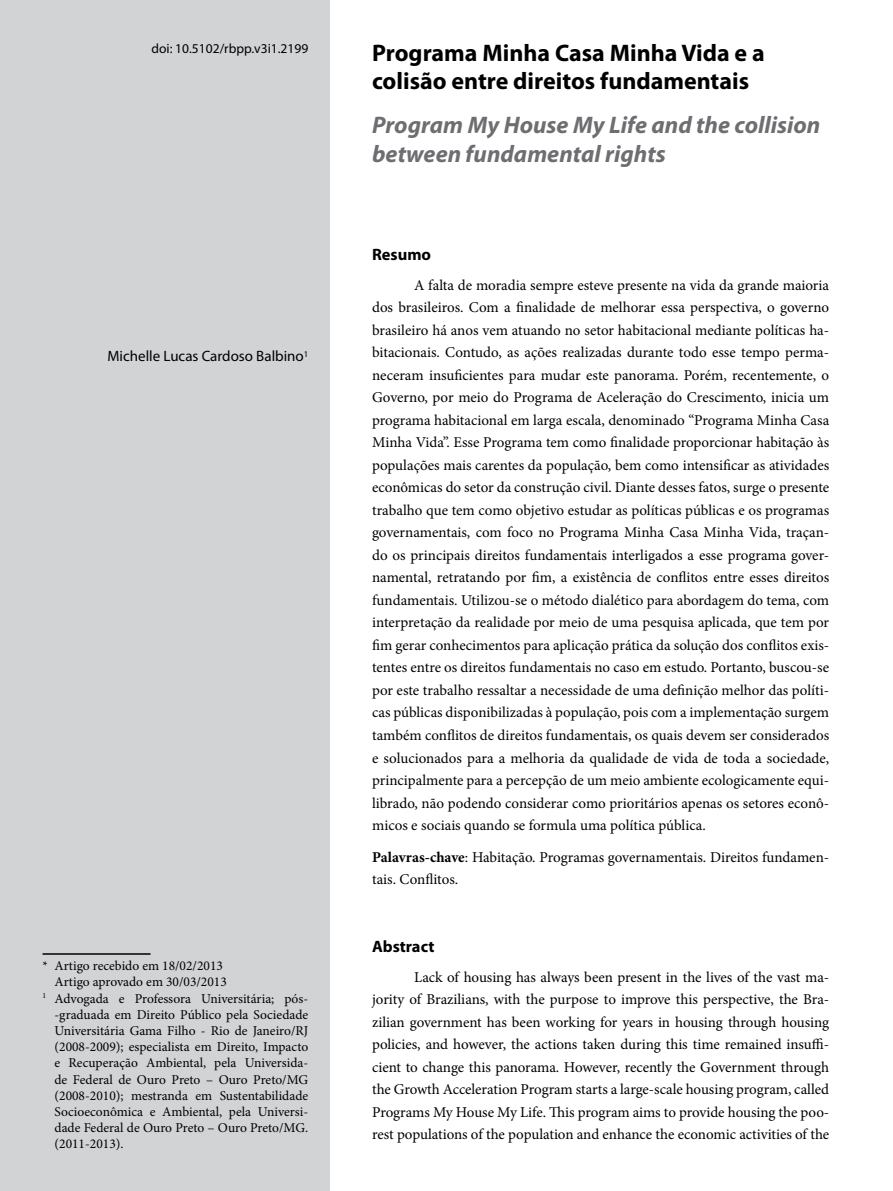
<style>
.page{position:relative;width:893px;height:1191px;background:#fff}
.page>*{position:absolute;margin:0;border:0;box-sizing:border-box;transform-origin:0 0}
.t1{font:700 24px/28.8px "Myriad Pro";color:#000}
.t2{font:italic 700 24px/28.8px "Myriad Pro";color:#6d6e71}
.t3{font:700 16.5px "Myriad Pro";color:#000}
.t4{font:15px/22.5px "Minion Pro";letter-spacing:-.005em;color:#000;text-align:justify}
.t5{font:15px "Myriad Pro";color:#000}
.t6{font:13.5px "Minion Pro";color:#000}
.t7{font:13.5px "Myriad Pro";color:#000}
.s1{font-weight:700}
</style>
<div class="page">
<div style="left:0;top:0;width:330px;height:1191px;background:#d1d3d4"></div>
<hr style="left:43px;top:953px;width:108px;height:1px;background:#000">
<p class="t7" style="left:151px;top:40px;width:158px">doi: 10.5102/rbpp.v3i1.2199</p>
<p class="t5" style="left:107px;top:347px;width:202px">Michelle Lucas Cardoso Balbino<sup>1</sup></p>
<p class="t6" style="left:43px;top:956px;width:182px">* Artigo recebido em 18/02/2013</p>
<p class="t6" style="left:55px;top:973px;width:174px">Artigo aprovado em 30/03/2013</p>
<p class="t6" style="left:43px;top:989px;width:267px"><sup>1</sup> Advogada e Professora Universitária; pós-</p>
<p class="t6" style="left:55px;top:1005px;width:255px">-graduada em Direito Público pela Sociedade</p>
<p class="t6" style="left:55px;top:1021px;width:255px">Universitária Gama Filho - Rio de Janeiro/RJ</p>
<p class="t6" style="left:55px;top:1037px;width:255px">(2008-2009); especialista em Direito, Impacto</p>
<p class="t6" style="left:55px;top:1054px;width:255px">e Recuperação Ambiental, pela Universida-</p>
<p class="t6" style="left:55px;top:1070px;width:255px">de Federal de Ouro Preto – Ouro Preto/MG</p>
<p class="t6" style="left:55px;top:1086px;width:255px">(2008-2010); mestranda em Sustentabilidade</p>
<p class="t6" style="left:55px;top:1102px;width:255px">Socioeconômica e Ambiental, pela Universi-</p>
<p class="t6" style="left:55px;top:1118px;width:255px">dade Federal de Ouro Preto – Ouro Preto/MG.</p>
<p class="t6" style="left:55px;top:1135px;width:71px">(2011-2013).</p>
<h1 class="t1" style="left:372px;top:37px;width:394px">Programa Minha Casa Minha Vida e a colisão entre direitos fundamentais</h1>
<h1 class="t2" style="left:372px;top:110px;width:450px">Program My House My Life and the collision between fundamental rights</h1>
<p class="t3" style="left:372px;top:243px;width:60px">Resumo</p>
<p class="t4" style="left:372px;top:274px;width:459px;text-indent:42px">A falta de moradia sempre esteve presente na vida da grande maioria dos brasileiros. Com a finalidade de melhorar essa perspectiva, o governo brasileiro há anos vem atuando no setor habitacional mediante políticas ha&shy;bitacionais. Contudo, as ações realizadas durante todo esse tempo perma&shy;neceram insuficientes para mudar este panorama. Porém, recentemente, o Governo, por meio do Programa de Aceleração do Crescimento, inicia um programa habitacional em larga escala, denominado “Programa Minha Casa Minha Vida”. Esse Programa tem como finalidade proporcionar habitação às populações mais carentes da população, bem como intensificar as atividades econômicas do setor da construção civil. Diante desses fatos, surge o presente trabalho que tem como objetivo estudar as políticas públicas e os programas governamentais, com foco no Programa Minha Casa Minha Vida, traçan&shy;do os principais direitos fundamentais interligados a esse programa gover&shy;namental, retratando por fim, a existência de conflitos entre esses direitos fundamentais. Utilizou-se o método dialético para abordagem do tema, com interpretação da realidade por meio de uma pesquisa aplicada, que tem por fim gerar conhecimentos para aplicação prática da solução dos conflitos exis&shy;tentes entre os direitos fundamentais no caso em estudo. Portanto, buscou-se por este trabalho ressaltar a necessidade de uma definição melhor das políti&shy;cas públicas disponibilizadas à população, pois com a implementação surgem também conflitos de direitos fundamentais, os quais devem ser considerados e solucionados para a melhoria da qualidade de vida de toda a sociedade, principalmente para a percepção de um meio ambiente ecologicamente equi&shy;librado, não podendo considerar como prioritários apenas os setores econô&shy;micos e sociais quando se formula uma política pública.</p>
<p class="t4" style="left:372px;top:845px;width:459px"><span class="s1">Palavras-chave</span>: Habitação. Programas governamentais. Direitos fundamen&shy;tais. Conflitos.</p>
<p class="t3" style="left:372px;top:935px;width:64px">Abstract</p>
<p class="t4" style="left:372px;top:966px;width:459px;text-indent:42px">Lack of housing has always been present in the lives of the vast ma&shy;jority of Brazilians, with the purpose to improve this perspective, the Bra&shy;zilian government has been working for years in housing through housing policies, and however, the actions taken during this time remained insuffi&shy;cient to change this panorama. However, recently the Government through the Growth Acceleration Program starts a large-scale housing program, called Programs My House My Life. This program aims to provide housing the poo&shy;rest populations of the population and enhance the economic activities of the</p>
</div>
